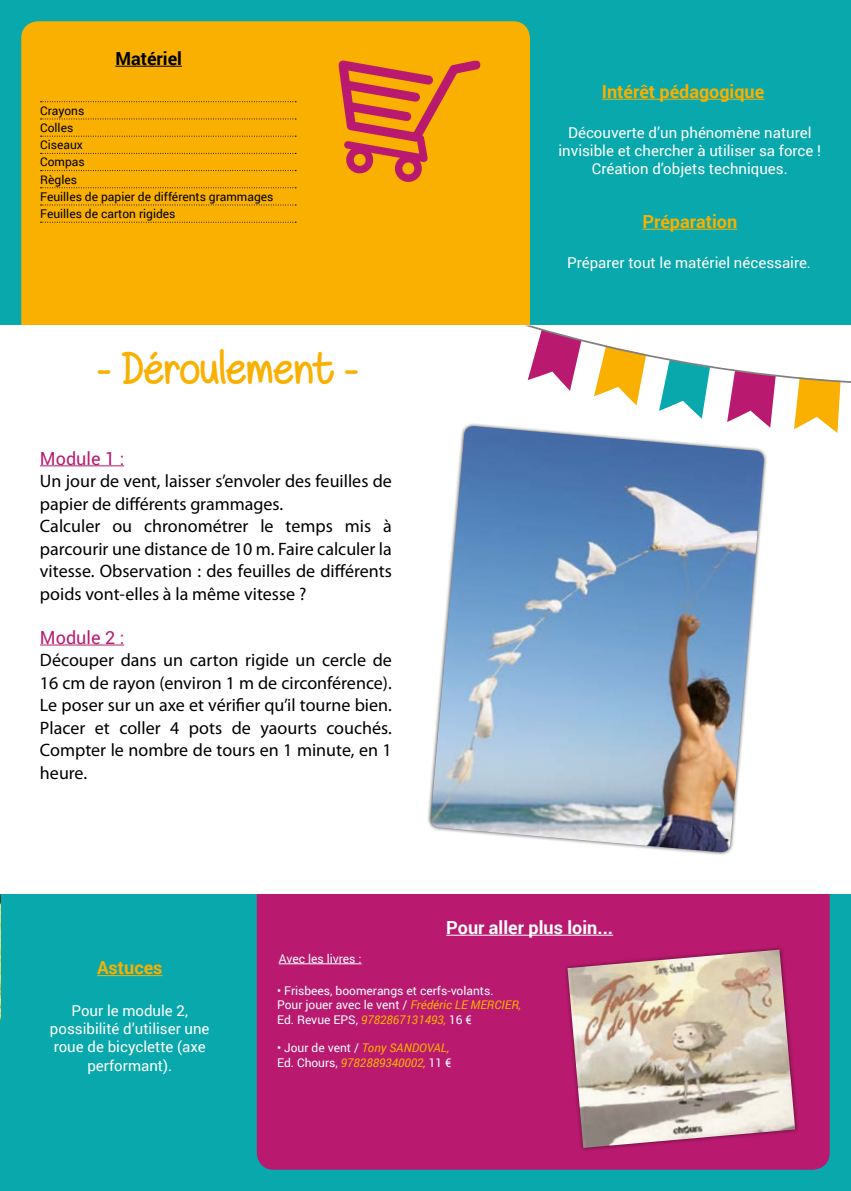
<style>
.page{position:relative;width:851px;height:1191px;background:#fff}
.page>*{position:absolute;margin:0;border:0;box-sizing:border-box;transform-origin:0 0}
.t1{font:46.5px "Borders Divide But Hearts Shall Conquer";letter-spacing:-.03em;color:#f9b000}
.t2{font:18px/22.5px "Myriad Pro";color:#000}
.t3{font:700 18px "Roboto";color:#f9b000}
.t4{font:700 18px "Roboto";color:#fff}
.t5{font:18px "Roboto";color:#b91a6f}
.t6{font:700 18px "Roboto";color:#000}
.t7{font:15px/18px "Roboto";color:#fff;text-align:center}
.t8{font:12px/14.4px "Roboto";color:#fff}
.t9{font:12px/17.2px "Roboto";color:#000}
.t10{font:italic 12px/14.4px "Roboto";color:#f9b000}
.s1{font-style:italic;color:#f9b000}
.s2{font-style:normal;color:#fff}
</style>
<div class="page">
<div style="left:0;top:0;width:850px;height:1191px;background:#08a8ac"></div>
<div style="left:21px;top:21px;width:509px;height:731px;background:#f9b000;border-radius:17px"></div>
<div style="left:257px;top:425px;width:572px;height:744px;background:#b91a6f;border-radius:17px"></div>
<svg style="left:41px;top:101px;width:255px;height:1px"></svg>
<svg style="left:41px;top:119px;width:255px;height:1px"></svg>
<svg style="left:41px;top:136px;width:255px;height:1px"></svg>
<svg style="left:41px;top:153px;width:255px;height:1px"></svg>
<svg style="left:41px;top:170px;width:255px;height:1px"></svg>
<svg style="left:41px;top:187px;width:255px;height:1px"></svg>
<svg style="left:41px;top:205px;width:255px;height:1px"></svg>
<svg style="left:41px;top:222px;width:255px;height:1px"></svg>
<img style="left:0;top:894px;width:1px;height:125px">
<hr style="left:115px;top:66px;width:67px;height:1px;background:#000">
<div style="left:0;top:326px;width:850px;height:568px;background:#fff"></div>
<hr style="left:446px;top:934px;width:167px;height:1px;background:#fff">
<hr style="left:279px;top:963px;width:82px;height:1px;background:#fff">
<hr style="left:601px;top:99px;width:163px;height:1px;background:#f9b000">
<hr style="left:642px;top:229px;width:95px;height:1px;background:#f9b000">
<hr style="left:97px;top:975px;width:65px;height:1px;background:#f9b000">
<svg style="left:338px;top:60px;width:143px;height:122px"></svg>
<hr style="left:40px;top:465px;width:84px;height:1px;background:#b91a6f">
<hr style="left:40px;top:644px;width:84px;height:1px;background:#b91a6f">
<svg style="left:524px;top:325px;width:326px;height:108px"></svg>
<div style="left:427px;top:422px;width:340px;height:434px;background:#fff"></div>
<img style="left:430px;top:426px;width:334px;height:427px">
<div style="left:563px;top:945px;width:236px;height:207px;background:#000;opacity:.5"></div>
<img style="left:567px;top:949px;width:228px;height:198px">
<p class="t6" style="left:115px;top:46px;width:68px">Matériel</p>
<p class="t9" style="left:40px;top:101px;width:235px">Crayons<br>Colles<br>Ciseaux<br>Compas<br>Règles<br>Feuilles de papier de différents grammages<br>Feuilles de carton rigides</p>
<h1 class="t1" style="left:96px;top:340px;width:264px">- Déroulement -</h1>
<p class="t5" style="left:40px;top:445px;width:86px">Module 1 :</p>
<p class="t2" style="left:40px;top:469px;width:353px">Un jour de vent, laisser s’envoler des feuilles de papier de différents grammages.<br>Calculer ou chronométrer le temps mis à parcourir une distance de 10 m. Faire calculer la vitesse. Observation : des feuilles de différents poids vont-elles à la même vitesse ?</p>
<p class="t5" style="left:40px;top:624px;width:86px">Module 2 :</p>
<p class="t2" style="left:40px;top:648px;width:353px;text-align:justify">Découper dans un carton rigide un cercle de 16 cm de rayon (environ 1 m de circonférence).<br>Le poser sur un axe et vérifier qu’il tourne bien.<br>Placer et coller 4 pots de yaourts couchés.<br>Compter le nombre de tours en 1 minute, en 1 heure.</p>
<p class="t3" style="left:601px;top:79px;width:164px">Intérêt pédagogique</p>
<p class="t7" style="left:558px;top:123px;width:264px">Découverte d’un phénomène naturel invisible et chercher à utiliser sa force !<br>Création d’objets techniques.</p>
<p class="t3" style="left:642px;top:209px;width:96px">Préparation</p>
<p class="t7" style="left:567px;top:253px;width:245px">Préparer tout le matériel nécessaire.</p>
<p class="t3" style="left:97px;top:955px;width:67px">Astuces</p>
<p class="t8" style="left:279px;top:951px;width:84px">Avec les livres :</p>
<p class="t4" style="left:446px;top:914px;width:168px">Pour aller plus loin...</p>
<p class="t7" style="left:50px;top:1001px;width:161px">Pour le module 2, possibilité d’utiliser une roue de bicyclette (axe performant).</p>
<p class="t8" style="left:277px;top:983px;width:245px">• Frisbees, boomerangs et cerfs-volants.<br>Pour jouer avec le vent / <span class="s1">Frédéric LE MERCIER,<br></span>Ed. Revue EPS, <span class="s1">9782867131493,</span> 16 €</p>
<p class="t10" style="left:277px;top:1040px;width:176px"><span class="s2">• Jour de vent /</span> Tony SANDOVAL,<br><span class="s2">Ed. Chours,</span> 9782889340002, <span class="s2">11 €</span></p>
</div>
